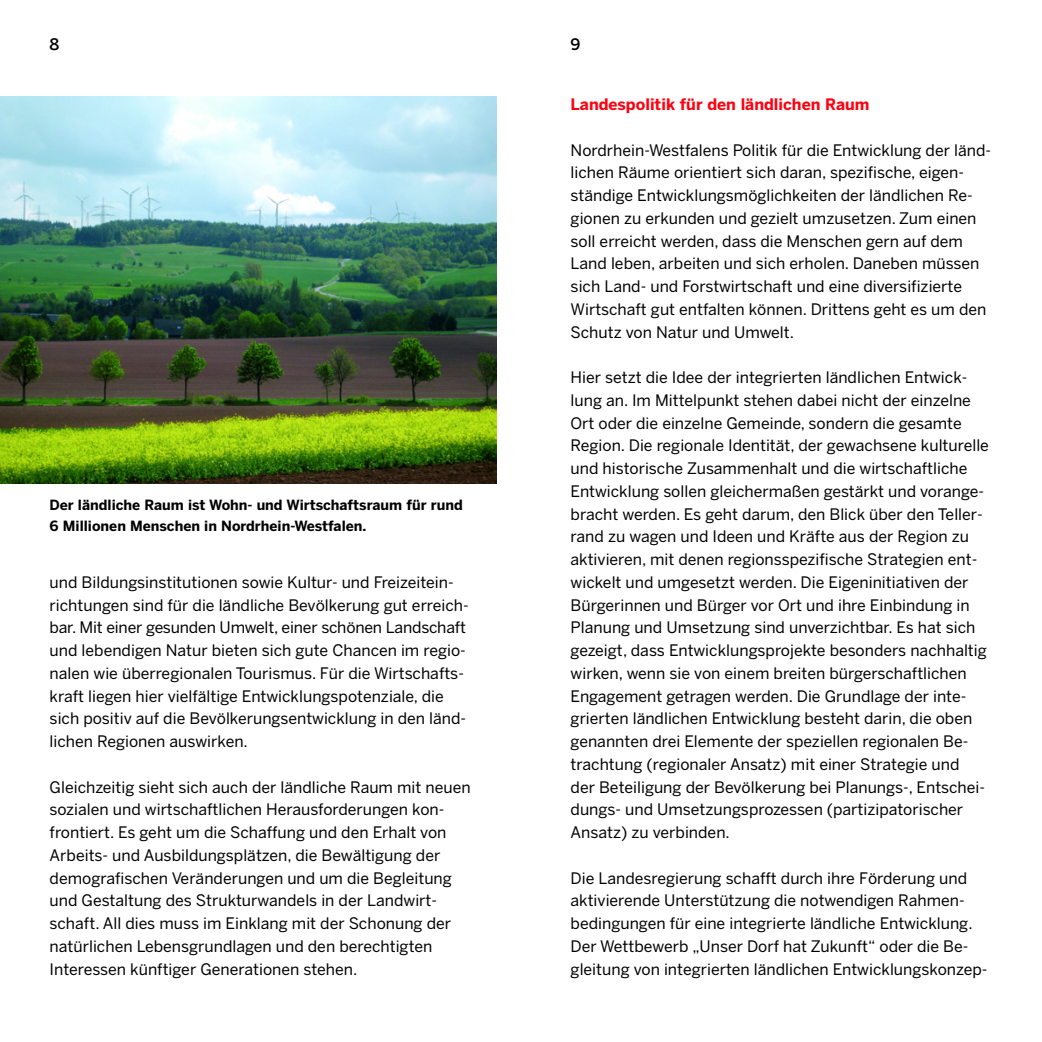
<style>
.page{position:relative;width:1042px;height:1042px;background:#fff}
.page>*{position:absolute;margin:0;border:0;box-sizing:border-box;transform-origin:0 0}
.t1{font:15.75px/22.8px "Benton Sans";color:#000}
.t2{font:700 15.75px "Benton Sans";color:#ff000f}
.t3{font:500 15.75px "Benton Sans";color:#000}
.t4{font:700 14px/21px "Benton Sans";color:#000}
</style>
<div class="page">
<img style="left:0;top:97px;width:496px;height:387px">
<p class="t3" style="left:50px;top:35px;width:11px">8</p>
<p class="t4" style="left:50px;top:494px;width:415px">Der ländliche Raum ist Wohn- und Wirtschaftsraum für rund<br>6 Millionen Menschen in Nordrhein-Westfalen.</p>
<p class="t1" style="left:50px;top:571px;width:421px">und Bildungsinstitutionen sowie Kultur- und Freizeitein&shy;richtungen sind für die ländliche Bevölkerung gut erreich&shy;bar. Mit einer gesunden Umwelt, einer schönen Landschaft und lebendigen Natur bieten sich gute Chancen im regio&shy;nalen wie überregionalen Tourismus. Für die Wirtschafts&shy;kraft liegen hier vielfältige Entwicklungspotenziale, die sich positiv auf die Bevölkerungsentwicklung in den länd&shy;lichen Regionen auswirken.</p>
<p class="t1" style="left:50px;top:776px;width:422px">Gleichzeitig sieht sich auch der ländliche Raum mit neuen sozialen und wirtschaftlichen Herausforderungen kon&shy;frontiert. Es geht um die Schaffung und den Erhalt von Arbeits- und Ausbildungsplätzen, die Bewältigung der demografischen Veränderungen und um die Begleitung und Gestaltung des Strukturwandels in der Landwirt&shy;schaft. All dies muss im Einklang mit der Schonung der natürlichen Lebensgrundlagen und den berechtigten Interessen künftiger Generationen stehen.</p>
<p class="t3" style="left:570px;top:35px;width:12px">9</p>
<p class="t2" style="left:570px;top:95px;width:300px">Landespolitik für den ländlichen Raum</p>
<p class="t1" style="left:570px;top:139px;width:422px">Nordrhein-Westfalens Politik für die Entwicklung der länd&shy;lichen Räume orientiert sich daran, spezifische, eigen&shy;ständige Entwicklungsmöglichkeiten der ländlichen Re&shy;gionen zu erkunden und gezielt umzusetzen. Zum einen soll erreicht werden, dass die Menschen gern auf dem Land leben, arbeiten und sich erholen. Daneben müssen sich Land- und Forstwirtschaft und eine diversifizierte Wirtschaft gut entfalten können. Drittens geht es um den Schutz von Natur und Umwelt.</p>
<p class="t1" style="left:570px;top:366px;width:420px">Hier setzt die Idee der integrierten ländlichen Entwick&shy;lung an. Im Mittelpunkt stehen dabei nicht der einzelne Ort oder die einzelne Gemeinde, sondern die gesamte Region. Die regionale Identität, der gewachsene kulturelle und historische Zusammenhalt und die wirtschaftliche Entwicklung sollen gleichermaßen gestärkt und vorange&shy;bracht werden. Es geht darum, den Blick über den Teller&shy;rand zu wagen und Ideen und Kräfte aus der Region zu aktivieren, mit denen regionsspezifische Strategien ent&shy;wickelt und umgesetzt werden. Die Eigeninitiativen der Bürgerinnen und Bürger vor Ort und ihre Einbindung in Planung und Umsetzung sind unverzichtbar. Es hat sich gezeigt, dass Entwicklungsprojekte besonders nachhaltig wirken, wenn sie von einem breiten bürgerschaftlichen Engagement getragen werden. Die Grundlage der inte&shy;grierten ländlichen Entwicklung besteht darin, die oben genannten drei Elemente der speziellen regionalen Be&shy;trachtung (regionaler Ansatz) mit einer Strategie und<br>der Beteiligung der Bevölkerung bei Planungs-, Entschei&shy;dungs- und Umsetzungsprozessen (partizipatorischer Ansatz) zu verbinden.</p>
<p class="t1" style="left:570px;top:867px;width:418px">Die Landesregierung schafft durch ihre Förderung und aktivierende Unterstützung die notwendigen Rahmen&shy;bedingungen für eine integrierte ländliche Entwicklung.<br>Der Wettbewerb „Unser Dorf hat Zukunft“ oder die Be&shy;gleitung von integrierten ländlichen Entwicklungskonzep-</p>
</div>
